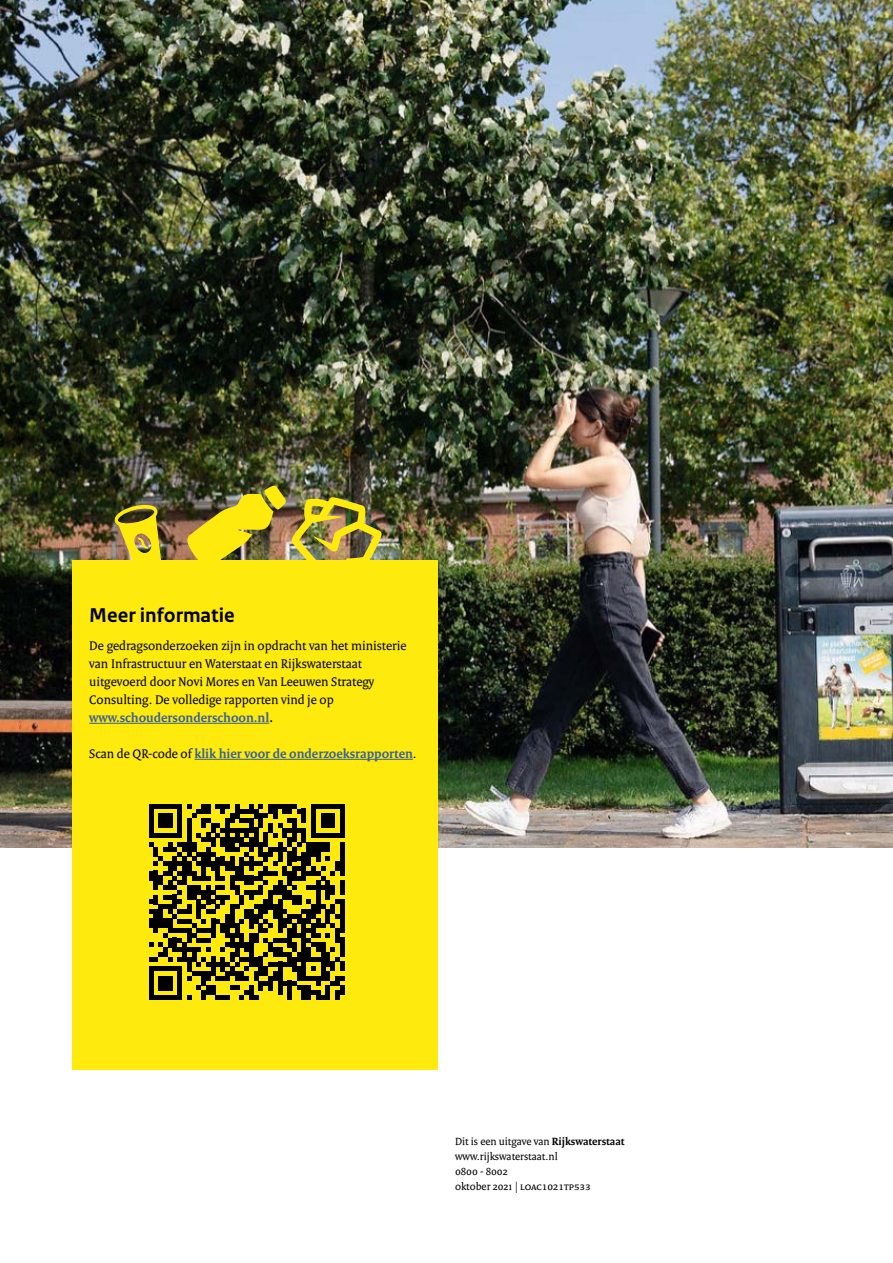
<style>
.page{position:relative;width:893px;height:1263px;background:#fff}
.page>*{position:absolute;margin:0;border:0;box-sizing:border-box;transform-origin:0 0}
.t1{font:700 21px "Rijksoverheid Sans Text";color:#000}
.t2{font:13.5px/18px "Rijksoverheid Serif";color:#000}
.t3{font:700 13.5px "Rijksoverheid Serif";color:#376096}
.t4{font:11.25px/15px "Rijksoverheid Serif";color:#000}
.s1{font-weight:700;color:#376096}
.s2{font-weight:700}
.s3{font-weight:400;color:#000}
</style>
<div class="page">
<img style="left:0;top:0;width:893px;height:848px">
<div style="left:72px;top:560px;width:366px;height:509px;background:#ffea0e"></div>
<hr style="left:89px;top:723px;width:180px;height:1px;background:#376096">
<hr style="left:195px;top:759px;width:218px;height:1px;background:#376096">
<img style="left:185px;top:485px;width:197px;height:75px">
<img style="left:113px;top:504px;width:49px;height:56px">
<svg style="left:149px;top:804px;width:196px;height:196px"></svg>
<div style="left:340px;top:985px;width:5px;height:10px;background:#000"></div>
<h1 class="t1" style="left:89px;top:604px;width:147px">Meer informatie</h1>
<p class="t2" style="left:89px;top:636px;width:319px">De gedragsonderzoeken zijn in opdracht van het ministerie van Infrastructuur en Waterstaat en Rijkswaterstaat uitgevoerd door Novi Mores en Van Leeuwen Strategy Consulting. De volledige rapporten vind je op <span class="s1">www.schoudersonderschoon.nl</span><span class="s2">.</span></p>
<p class="t3" style="left:89px;top:745px;width:329px"><span class="s3">Scan de QR-code of</span> klik hier voor de onderzoeksrapporten<span class="s3">.</span></p>
<p class="t4" style="left:455px;top:1134px;width:171px">Dit is een uitgave van <span class="s2">Rijkswaterstaat </span>www.rijkswaterstaat.nl<br>0800 - 8002<br>oktober 2021 | loac1021tp533</p>
</div>
